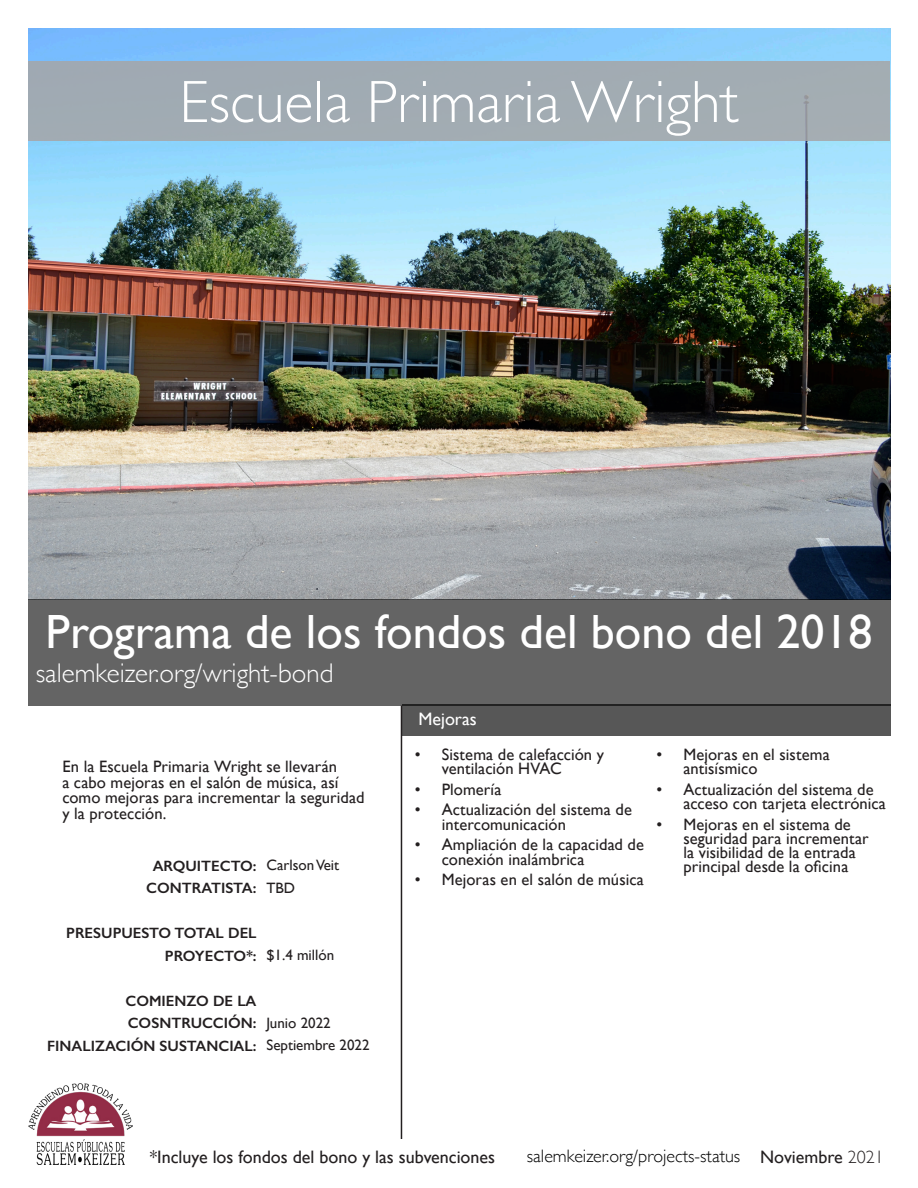
<style>
.page{position:relative;width:918px;height:1188px;background:#fff}
.page>*{position:absolute;margin:0;border:0;box-sizing:border-box;transform-origin:0 0}
.t1{font:300 60px "Gill Sans";color:#fff}
.t2{font:48px "Gill Sans";color:#fff}
.t3{font:300 27px "Gill Sans";color:#fff}
.t4{font:18px "Gill Sans";color:#231f20}
.t5{font:300 18px "Gill Sans";color:#000}
.t6{font:18px "Gill Sans";color:#fff}
.P_Body_1a_-_Roman_9{font:16.5px/14.2px "Gill Sans";letter-spacing:.005em;color:#231f20}
.t7{font:600 15px/22.5px "Gill Sans";color:#231f20;text-align:right}
.t8{font:15px "Gill Sans";color:#231f20}
.s1{font-weight:300}
</style>
<div class="page">
<img style="left:29px;top:29px;width:862px;height:570px">
<div style="left:29px;top:599px;width:862px;height:107px;background:#646464"></div>
<div style="left:402px;top:705px;width:489px;height:31px;background:#575757"></div>
<hr style="left:401px;top:706px;width:1px;height:433px;background:#231f20">
<img style="left:28px;top:1083px;width:104px;height:81px">
<div style="left:29px;top:62px;width:861px;height:79px;background:#a2abb3"></div>
<p class="t1" style="left:179px;top:55px;width:561px">Escuela Primaria Wright</p>
<p class="t2" style="left:46px;top:603px;width:828px">Programa de los fondos del bono del 2018</p>
<p class="t3" style="left:36px;top:652px;width:299px">salemkeizer.org/wright-bond</p>
<p class="P_Body_1a_-_Roman_9" style="left:62px;top:758px;width:304px;line-height:15.8px">En la Escuela Primaria Wright se llevarán<br>a cabo mejoras en el salón de música, así como mejoras para incrementar la seguridad y la protección.</p>
<p class="t7" style="left:153px;top:854px;width:105px">ARQUITECTO:</p>
<p class="t7" style="left:146px;top:877px;width:112px">CONTRATISTA:</p>
<p class="t7" style="left:66px;top:922px;width:192px">PRESUPUESTO TOTAL DEL<br>PROYECTO*:</p>
<p class="t7" style="left:126px;top:989px;width:132px">COMIENZO DE LA</p>
<p class="t7" style="left:128px;top:1012px;width:130px">COSNTRUCCIÓN:</p>
<p class="t7" style="left:47px;top:1034px;width:211px">FINALIZACIÓN SUSTANCIAL:</p>
<p class="t8" style="left:266px;top:856px;width:74px">Carlson Veit</p>
<p class="t8" style="left:266px;top:879px;width:30px">TBD</p>
<p class="t8" style="left:266px;top:946px;width:69px">$1.4 millón</p>
<p class="t8" style="left:266px;top:1014px;width:66px">Junio 2022</p>
<p class="t8" style="left:266px;top:1036px;width:105px">Septiembre 2022</p>
<p class="t6" style="left:418px;top:709px;width:60px">Mejoras</p>
<p class="P_Body_1a_-_Roman_9" style="left:442px;top:747px;width:164px;text-indent:-27px">• Sistema de calefacción y ventilación HVAC</p>
<p class="P_Body_1a_-_Roman_9" style="left:415px;top:782px;width:88px">• Plomería</p>
<p class="P_Body_1a_-_Roman_9" style="left:442px;top:802px;width:192px;text-indent:-27px">• Actualización del sistema de intercomunicación</p>
<p class="P_Body_1a_-_Roman_9" style="left:442px;top:837px;width:204px;text-indent:-27px">• Ampliación de la capacidad de conexión inalámbrica</p>
<p class="P_Body_1a_-_Roman_9" style="left:415px;top:872px;width:231px">• Mejoras en el salón de música</p>
<p class="P_Body_1a_-_Roman_9" style="left:683px;top:747px;width:148px;text-indent:-27px">• Mejoras en el sistema antisísmico</p>
<p class="P_Body_1a_-_Roman_9" style="left:683px;top:782px;width:204px;text-indent:-27px">• Actualización del sistema de acceso con tarjeta electrónica</p>
<p class="P_Body_1a_-_Roman_9" style="left:683px;top:817px;width:187px;text-indent:-27px">• Mejoras en el sistema de seguridad para incrementar la visibilidad de la entrada principal desde la oficina</p>
<p class="t4" style="left:150px;top:1146px;width:347px">*Incluye los fondos del bono y las subvenciones</p>
<p class="t5" style="left:527px;top:1142px;width:215px">salemkeizer.org/projects-status</p>
<p class="t4" style="left:760px;top:1146px;width:125px">Noviembre <span class="s1">2021</span></p>
</div>
